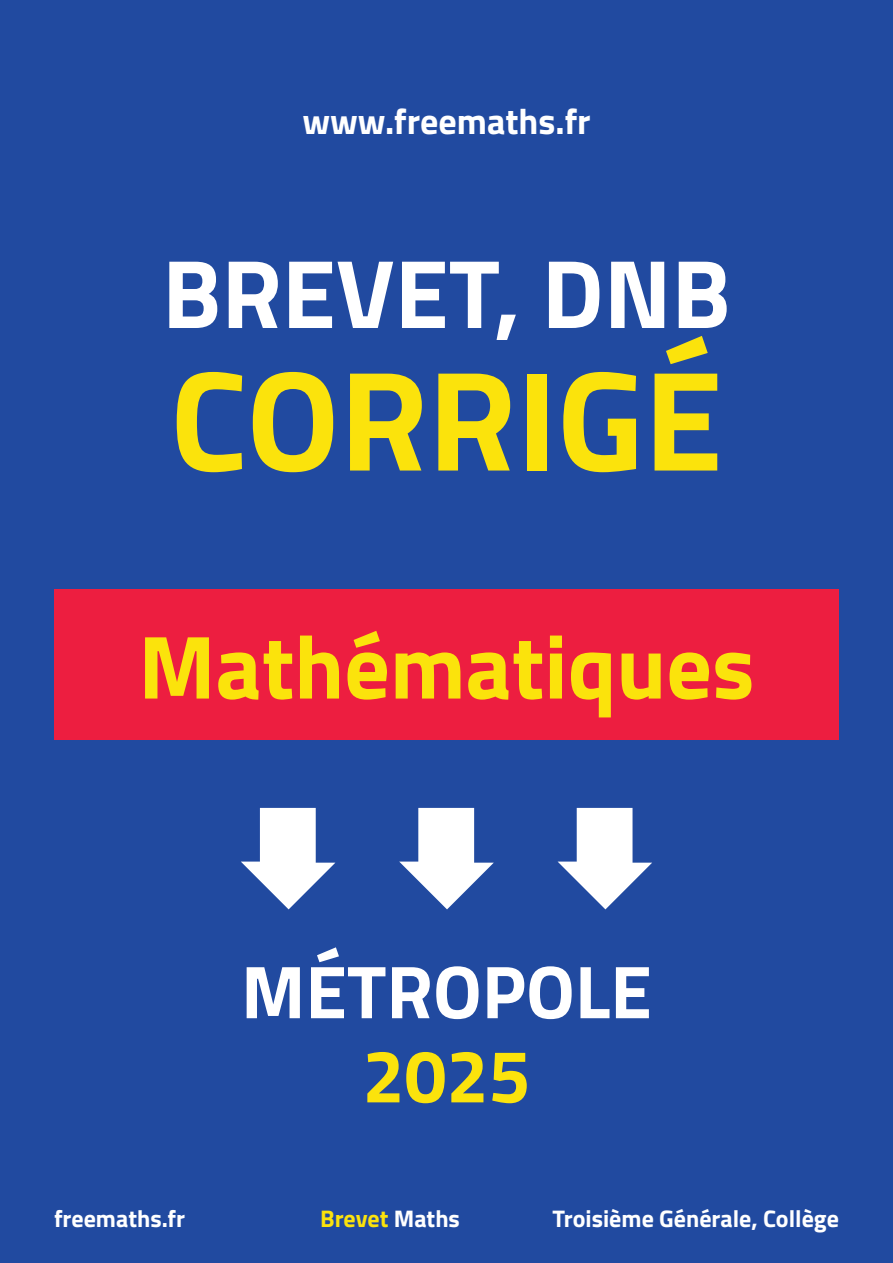
<style>
.page{position:relative;width:893px;height:1263px;background:#214aa0}
.page>*{position:absolute;margin:0;border:0;box-sizing:border-box;transform-origin:0 0}
.t1{font:700 142.5px "Titillium";color:#fbe30c}
.t2{font:700 97.5px "Titillium";color:#fff}
.t3{font:700 90px "Titillium";color:#fbe30c}
.t4{font:700 75px "Titillium";color:#fff}
.t5{font:700 75px "Titillium";color:#fbe30c}
.t6{font:700 36px "Titillium";color:#fff}
.t7{font:700 24px "Titillium";color:#fff}
.t8{font:700 24px "Titillium";color:#fbe30c}
.s1{color:#fff}
</style>
<div class="page">
<svg style="left:241px;top:808px;width:94px;height:101px"></svg>
<svg style="left:399px;top:808px;width:95px;height:101px"></svg>
<svg style="left:558px;top:808px;width:94px;height:101px"></svg>
<div style="left:54px;top:589px;width:785px;height:151px;background:#ed1e40"></div>
<h3 class="t6" style="left:302px;top:94px;width:290px">www.freemaths.fr</h3>
<h2 class="t2" style="left:162px;top:219px;width:570px">BREVET, DNB</h2>
<h1 class="t1" style="left:170px;top:312px;width:554px">CORRIGÉ</h1>
<h3 class="t3" style="left:138px;top:598px;width:618px">Mathématiques</h3>
<p class="t4" style="left:241px;top:935px;width:412px">MÉTROPOLE</p>
<h3 class="t5" style="left:362px;top:1019px;width:169px">2025</h3>
<p class="t7" style="left:54px;top:1200px;width:133px">freemaths.fr</p>
<p class="t8" style="left:320px;top:1200px;width:141px">Brevet <span class="s1">Maths</span></p>
<p class="t7" style="left:552px;top:1200px;width:288px">Troisième Générale, Collège</p>
</div>
